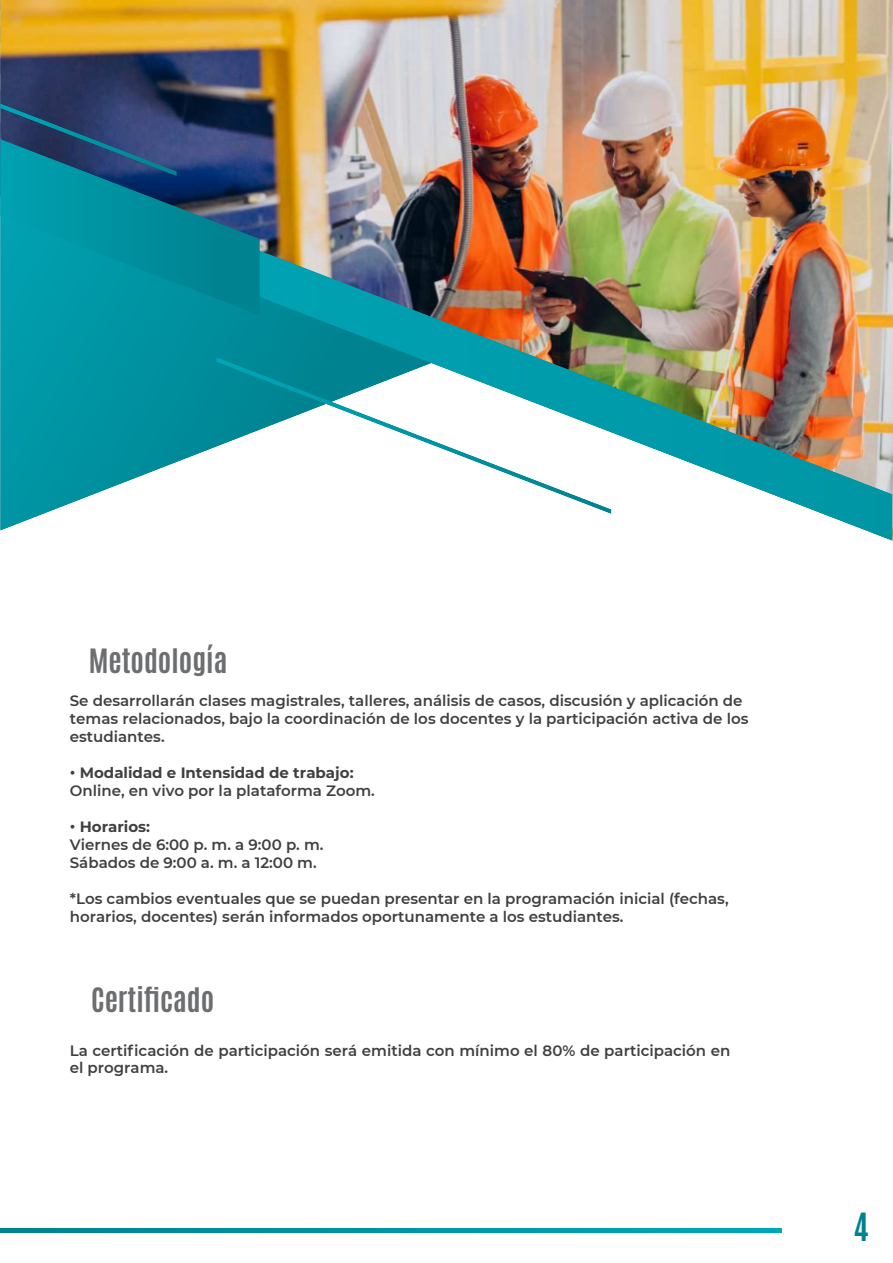
<style>
.page{position:relative;width:893px;height:1263px;background:#fff}
.page>*{position:absolute;margin:0;border:0;box-sizing:border-box;transform-origin:0 0}
.t1{font:700 33px "Antonio";color:#008290}
.t2{font:700 28.5px "Antonio";color:#6d6e70}
.t3{font:600 15px/18px "Montserrat";color:#404041}
.t4{font:700 15px "Montserrat";color:#404041}
</style>
<div class="page">
<img style="left:0;top:0;width:893px;height:541px">
<img style="left:0;top:151px;width:892px;height:390px">
<svg style="left:0;top:139px;width:260px;height:176px;background:#088097"></svg>
<svg style="left:0;top:104px;width:177px;height:72px;background:#265079"></svg>
<svg style="left:216px;top:357px;width:395px;height:157px"></svg>
<svg style="left:0;top:1228px;width:781px;height:4px;background:#0094a3"></svg>
<h2 class="t2" style="left:89px;top:644px;width:140px">MetodologÌa</h2>
<p class="t3" style="left:70px;top:691px;width:680px">Se desarrollarán clases magistrales, talleres, análisis de casos, discusión y aplicación de temas relacionados, bajo la coordinación de los docentes y la participación activa de los estudiantes.</p>
<p class="t4" style="left:70px;top:767px;width:285px">• Modalidad e Intensidad de trabajo:</p>
<p class="t3" style="left:70px;top:783px;width:307px">Online, en vivo por la plataforma Zoom.</p>
<p class="t4" style="left:70px;top:821px;width:82px">• Horarios:</p>
<p class="t3" style="left:70px;top:837px;width:255px">Viernes de 6:00 p. m. a 9:00 p. m.<br>S·bados de 9:00 a. m. a 12:00 m.</p>
<p class="t3" style="left:70px;top:889px;width:660px">*Los cambios eventuales que se puedan presentar en la programación inicial (fechas, horarios, docentes) ser·n informados oportunamente a los estudiantes.</p>
<h2 class="t2" style="left:91px;top:979px;width:124px">Certi昀椀cado</h2>
<p class="t3" style="left:70px;top:1042px;width:662px;line-height:16.5px">La certificación de participación será emitida con mínimo el 80% de participación en el programa.</p>
<h1 class="t1" style="left:853px;top:1208px;width:17px">4</h1>
</div>
